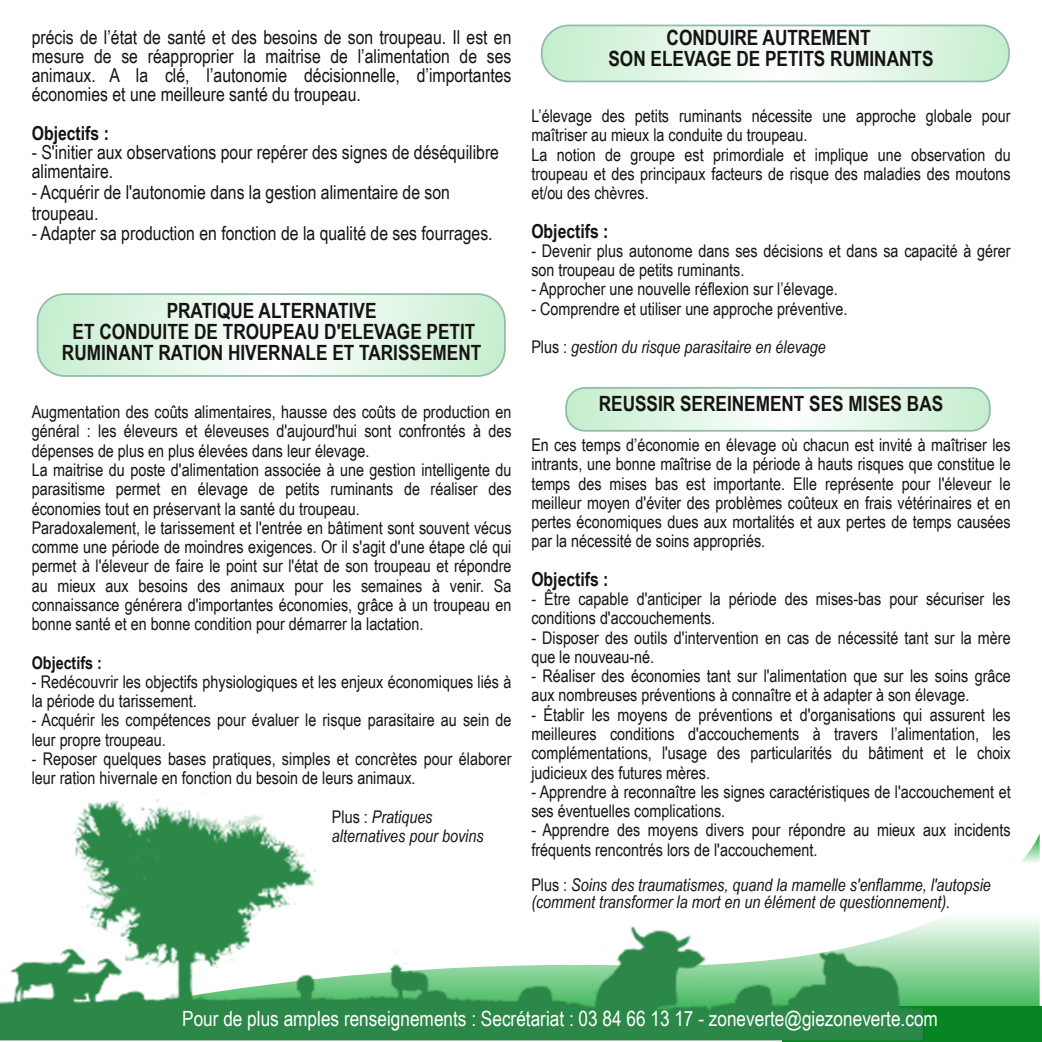
<style>
.page{position:relative;width:1042px;height:1042px;background:#fff}
.page>*{position:absolute;margin:0;border:0;box-sizing:border-box;transform-origin:0 0}
.t1{font:700 21px/21px "Arial Narrow";color:#161413;text-align:center}
.t2{font:21px "Arial Narrow";color:#fff}
.t3{font:19.25px/19.2px "Arial Narrow";color:#161413}
.t4{font:700 19.25px "Arial Narrow";color:#161413}
.t5{font:17.5px/19.2px "Arial Narrow";color:#161413}
.t6{font:italic 17.5px/19.2px "Arial Narrow";color:#161413}
.t7{font:700 17.5px "Arial Narrow";color:#161413}
.s1{font-style:normal}
</style>
<div class="page">
<svg style="left:566px;top:388px;width:424px;height:43px"></svg>
<div style="left:565px;top:387px;width:425px;height:45px;border:2px solid #92bbab;border-radius:19px"></div>
<svg style="left:38px;top:294px;width:467px;height:82px"></svg>
<div style="left:37px;top:293px;width:469px;height:84px;border:2px solid #92bbab;border-radius:27px"></div>
<div style="left:782px;top:1006px;width:260px;height:36px;background:#068522"></div>
<svg style="left:542px;top:25px;width:467px;height:56px"></svg>
<div style="left:541px;top:25px;width:469px;height:57px;border:2px solid #92bbab;border-radius:27px"></div>
<img style="left:0;top:799px;width:1022px;height:242px">
<p class="t3" style="left:32px;top:27px;width:481px;text-align:justify">précis de l’état de santé et des besoins de son troupeau. Il est en mesure de se réapproprier la maitrise de l’alimentation de ses animaux. A la clé, l’autonomie décisionnelle, d’importantes économies et une meilleure santé du troupeau.</p>
<p class="t4" style="left:32px;top:122px;width:79px">Objectifs :</p>
<p class="t3" style="left:32px;top:143px;width:469px">- S'initier aux observations pour repérer des signes de déséquilibre alimentaire.</p>
<p class="t3" style="left:32px;top:182px;width:420px;line-height:21px">- Acquérir de l'autonomie dans la gestion alimentaire de son troupeau.</p>
<p class="t3" style="left:32px;top:223px;width:462px">- Adapter sa production en fonction de la qualité de ses fourrages.</p>
<p class="t1" style="left:62px;top:300px;width:421px">PRATIQUE ALTERNATIVE<br>ET CONDUITE DE TROUPEAU D'ELEVAGE PETIT<br>RUMINANT RATION HIVERNALE ET TARISSEMENT</p>
<p class="t5" style="left:32px;top:402px;width:481px">Augmentation des coûts alimentaires, hausse des coûts de production en général : les éleveurs et éleveuses d'aujourd'hui sont confrontés à des dépenses de plus en plus élevées dans leur élevage.<br>La maitrise du poste d'alimentation associée à une gestion intelligente du parasitisme permet en élevage de petits ruminants de réaliser des économies tout en préservant la santé du troupeau.<br>Paradoxalement, le tarissement et l'entrée en bâtiment sont souvent vécus comme une période de moindres exigences. Or il s'agit d'une étape clé qui permet à l'éleveur de faire le point sur l'état de son troupeau et répondre au mieux aux besoins des animaux pour les semaines à venir. Sa connaissance générera d'importantes économies, grâce à un troupeau en bonne santé et en bonne condition pour démarrer la lactation.</p>
<p class="t7" style="left:32px;top:652px;width:72px">Objectifs :</p>
<p class="t5" style="left:32px;top:672px;width:481px">- Redécouvrir les objectifs physiologiques et les enjeux économiques liés à la période du tarissement.</p>
<p class="t5" style="left:32px;top:710px;width:481px">- Acquérir les compétences pour évaluer le risque parasitaire au sein de leur propre troupeau.</p>
<p class="t5" style="left:32px;top:749px;width:481px">- Reposer quelques bases pratiques, simples et concrètes pour élaborer leur ration hivernale en fonction du besoin de leurs animaux.</p>
<p class="t6" style="left:332px;top:806px;width:153px"><span class="s1">Plus :</span> Pratiques alternatives pour bovins</p>
<p class="t1" style="left:608px;top:27px;width:326px">CONDUIRE AUTREMENT<br>SON ELEVAGE DE PETITS RUMINANTS</p>
<p class="t5" style="left:531px;top:106px;width:481px">L’élevage des petits ruminants nécessite une approche globale pour maîtriser au mieux la conduite du troupeau.<br>La notion de groupe est primordiale et implique une observation du troupeau et des principaux facteurs de risque des maladies des moutons et/ou des chèvres.</p>
<p class="t4" style="left:531px;top:220px;width:79px">Objectifs :</p>
<p class="t5" style="left:531px;top:241px;width:481px">- Devenir plus autonome dans ses décisions et dans sa capacité à gérer son troupeau de petits ruminants.</p>
<p class="t5" style="left:531px;top:279px;width:308px">- Approcher une nouvelle réflexion sur l’élevage.</p>
<p class="t5" style="left:531px;top:299px;width:317px">- Comprendre et utiliser une approche préventive.</p>
<p class="t6" style="left:531px;top:337px;width:296px"><span class="s1">Plus :</span> gestion du risque parasitaire en élevage</p>
<p class="t1" style="left:599px;top:393px;width:346px">REUSSIR SEREINEMENT SES MISES BAS</p>
<p class="t5" style="left:531px;top:435px;width:481px;text-align:justify">En ces temps d’économie en élevage où chacun est invité à maîtriser les intrants, une bonne maîtrise de la période à hauts risques que constitue le temps des mises bas est importante. Elle représente pour l'éleveur le meilleur moyen d'éviter des problèmes coûteux en frais vétérinaires et en pertes économiques dues aux mortalités et aux pertes de temps causées par la nécessité de soins appropriés.</p>
<p class="t4" style="left:531px;top:568px;width:79px">Objectifs :</p>
<p class="t5" style="left:531px;top:589px;width:481px">- Être capable d'anticiper la période des mises-bas pour sécuriser les conditions d'accouchements.</p>
<p class="t5" style="left:531px;top:628px;width:481px">- Disposer des outils d'intervention en cas de nécessité tant sur la mère que le nouveau-né.</p>
<p class="t5" style="left:531px;top:666px;width:481px">- Réaliser des économies tant sur l'alimentation que sur les soins grâce aux nombreuses préventions à connaître et à adapter à son élevage.</p>
<p class="t5" style="left:531px;top:705px;width:481px;text-align:justify">- Établir les moyens de préventions et d'organisations qui assurent les meilleures conditions d'accouchements à travers l’alimentation, les complémentations, l'usage des particularités du bâtiment et le choix judicieux des futures mères.</p>
<p class="t5" style="left:531px;top:782px;width:481px">- Apprendre à reconnaître les signes caractéristiques de l'accouchement et ses éventuelles complications.</p>
<p class="t5" style="left:531px;top:820px;width:481px">- Apprendre des moyens divers pour répondre au mieux aux incidents fréquents rencontrés lors de l'accouchement.</p>
<p class="t6" style="left:531px;top:875px;width:461px;line-height:17.5px"><span class="s1">Plus :</span> Soins des traumatismes, quand la mamelle s'enflamme, l'autopsie (comment transformer la mort en un élément de questionnement).</p>
<p class="t2" style="left:182px;top:1006px;width:757px">Pour de plus amples renseignements : Secrétariat : 03 84 66 13 17 - zoneverte@giezoneverte.com</p>
</div>
